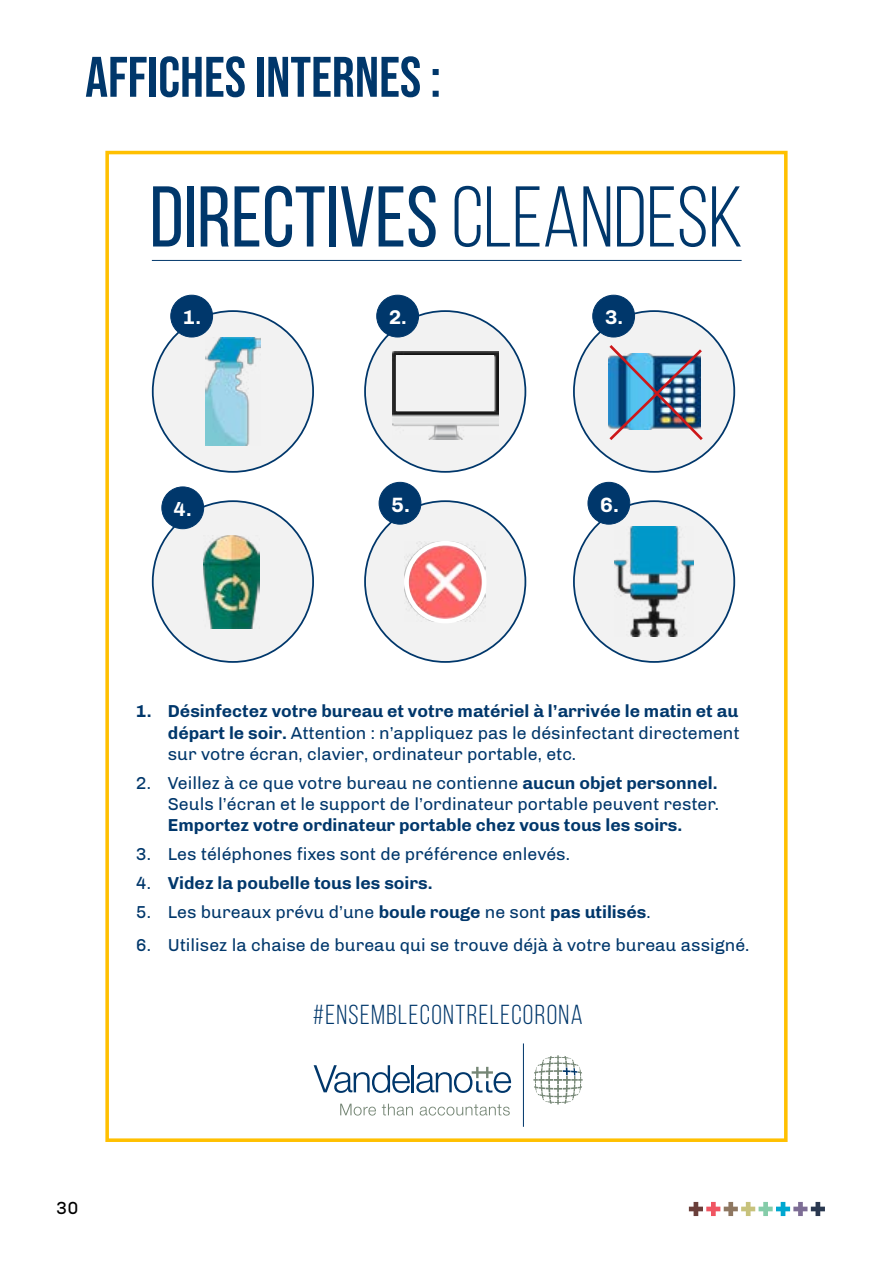
<style>
.page{position:relative;width:893px;height:1263px;background:#fff}
.page>*{position:absolute;margin:0;border:0;box-sizing:border-box;transform-origin:0 0}
.t1{font:85.95px "Bebas Neue";color:#00376b}
.t2{font:57px "Bebas Neue";color:#00376b}
.t3{font:27.45px "Bebas Neue";letter-spacing:.05em;color:#00376b}
.t4{font:700 21.3px "Chivo";color:#fff}
.t5{font:700 20.4px "Chivo";color:#fff}
.t6{font:18px "Chivo";color:#000}
.t7{font:17.7px/21.3px "Chivo";color:#00376b;text-align:justify}
.t8{font:700 17.7px "Chivo";color:#00376b}
.s1{font-style:inherit}
.s2{font-weight:700}
.s3{font-weight:400}
</style>
<div class="page">
<svg style="left:689px;top:1202px;width:136px;height:14px"></svg>
<div style="left:105px;top:151px;width:683px;height:991px;border:4px solid #ffc000"></div>
<svg style="left:314px;top:1065px;width:96px;height:28px"></svg>
<hr style="left:412px;top:1065px;width:2px;height:27px;background:#00376b">
<svg style="left:416px;top:1067px;width:95px;height:26px"></svg>
<hr style="left:523px;top:1043px;width:1px;height:84px;background:#00376b">
<svg style="left:533px;top:1055px;width:50px;height:50px"></svg>
<svg style="left:340px;top:1104px;width:36px;height:11px"></svg>
<svg style="left:382px;top:1104px;width:31px;height:11px"></svg>
<svg style="left:420px;top:1104px;width:90px;height:11px"></svg>
<div style="left:153px;top:311px;width:160px;height:161px;background:#f2f2f2;border-radius:50%"></div>
<img style="left:205px;top:337px;width:55px;height:108px">
<div style="left:365px;top:311px;width:160px;height:161px;background:#f2f2f2;border-radius:50%"></div>
<div style="left:574px;top:311px;width:160px;height:161px;background:#f2f2f2;border-radius:50%"></div>
<div style="left:171px;top:295px;width:42px;height:42px;background:#00376b;border-radius:50%"></div>
<div style="left:170px;top:295px;width:43px;height:42px;border:1px solid #00376b;border-radius:50%"></div>
<div style="left:377px;top:295px;width:42px;height:42px;background:#00376b;border-radius:50%"></div>
<div style="left:376px;top:295px;width:43px;height:42px;border:1px solid #00376b;border-radius:50%"></div>
<div style="left:593px;top:295px;width:42px;height:42px;background:#00376b;border-radius:50%"></div>
<div style="left:592px;top:295px;width:43px;height:42px;border:1px solid #00376b;border-radius:50%"></div>
<img style="left:392px;top:351px;width:106px;height:89px">
<div style="left:396px;top:356px;width:98px;height:55px;background:#f2f2f2"></div>
<div style="left:153px;top:501px;width:160px;height:161px;background:#f2f2f2;border-radius:50%"></div>
<div style="left:162px;top:487px;width:42px;height:42px;background:#00376b;border-radius:50%"></div>
<div style="left:161px;top:486px;width:43px;height:43px;border:1px solid #00376b;border-radius:50%"></div>
<img style="left:203px;top:535px;width:57px;height:93px">
<img style="left:608px;top:345px;width:95px;height:95px">
<hr style="left:152px;top:260px;width:590px;height:1px;background:#00376b">
<div style="left:365px;top:501px;width:160px;height:161px;background:#f2f2f2;border-radius:50%"></div>
<img style="left:405px;top:541px;width:81px;height:81px">
<div style="left:379px;top:482px;width:42px;height:42px;background:#00376b;border-radius:50%"></div>
<div style="left:379px;top:482px;width:42px;height:43px;border:1px solid #00376b;border-radius:50%"></div>
<div style="left:404px;top:541px;width:82px;height:82px;border:4px solid #fff;border-radius:50%"></div>
<div style="left:574px;top:501px;width:160px;height:161px;background:#f2f2f2;border-radius:50%"></div>
<img style="left:615px;top:527px;width:78px;height:110px">
<div style="left:588px;top:482px;width:42px;height:42px;background:#00376b;border-radius:50%"></div>
<div style="left:587px;top:482px;width:43px;height:43px;border:1px solid #00376b;border-radius:50%"></div>
<h2 class="t2" style="left:85px;top:45px;width:357px">AFFICHES INTERNES :</h2>
<h1 class="t1" style="left:150px;top:170px;width:595px">DIRECTIVES <span class="s1">CLEANDESK</span></h1>
<p class="t5" style="left:183px;top:305px;width:20px">1.</p>
<p class="t5" style="left:389px;top:305px;width:20px">2.</p>
<p class="t5" style="left:605px;top:305px;width:20px">3.</p>
<p class="t5" style="left:174px;top:497px;width:20px">4.</p>
<p class="t4" style="left:391px;top:492px;width:20px">5.</p>
<p class="t4" style="left:600px;top:492px;width:20px">6.</p>
<p class="t7" style="left:168px;top:701px;width:573px;text-indent:-32px"><span class="s2">1. Désinfectez votre bureau et votre matériel à l’arrivée le matin et au départ le soir.</span> Attention : n’appliquez pas le désinfectant directement sur votre écran, clavier, ordinateur portable, etc.</p>
<p class="t7" style="left:136px;top:772px;width:585px;text-align:right">2. Veillez à ce que votre bureau ne contienne <span class="s2">aucun objet personnel.<br></span>Seuls l’écran et le support de l’ordinateur portable peuvent rester.</p>
<p class="t8" style="left:168px;top:815px;width:516px">Emportez votre ordinateur portable chez vous tous les soirs.</p>
<p class="t7" style="left:136px;top:843px;width:436px">3. Les téléphones fixes sont de préférence enlevés.</p>
<p class="t8" style="left:136px;top:872px;width:298px"><span class="s3">4.</span> Videz la poubelle tous les soirs.</p>
<p class="t7" style="left:136px;top:901px;width:516px">5. Les bureaux prévu d’une <span class="s2">boule rouge</span> ne sont <span class="s2">pas utilisés</span>.</p>
<p class="t7" style="left:136px;top:934px;width:615px">6. Utilisez la chaise de bureau qui se trouve déjà à votre bureau assigné.</p>
<h3 class="t3" style="left:313px;top:1000px;width:271px">#ENSEMBLECONTRELECORONA</h3>
<p class="t6" style="left:56px;top:1197px;width:24px">30</p>
</div>
